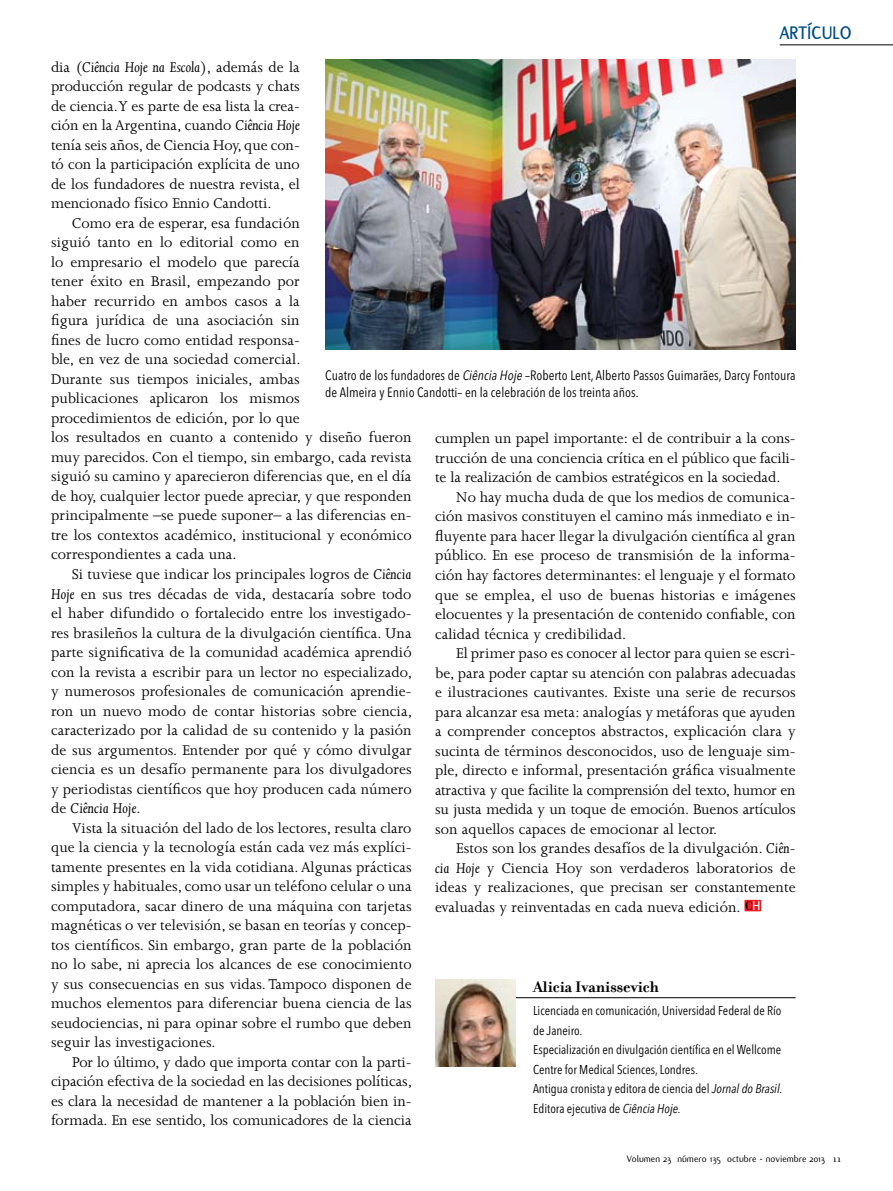
<style>
.page{position:relative;width:893px;height:1191px;background:#fff}
.page>*{position:absolute;margin:0;border:0;box-sizing:border-box;transform-origin:0 0}
.t1{font:700 19.5px "Flux";letter-spacing:.01em;color:#004e84;scale:.95 1}
.t2{font:700 16.5px "Filosofia";color:#000}
.t3{font:16.2px/19.5px "Joanna";letter-spacing:.005em;color:#000;text-align:justify}
.t4{font:condensed 13.5px/16.5px "Avenir Next LT Pro";letter-spacing:.005em;color:#000}
.t5{font:condensed 12.75px/19.5px "Avenir Next LT Pro";color:#000}
.t6{font:10.2px "Flux";color:#000}
.s1{font-style:italic}
.s2{font-family:"Filosofia";font-size:11.25px}
</style>
<div class="page">
<svg style="left:744px;top:900px;width:17px;height:11px"></svg>
<svg style="left:746px;top:901px;width:13px;height:9px"></svg>
<img style="left:325px;top:60px;width:471px;height:290px">
<hr style="left:511px;top:997px;width:285px;height:1px;background:#000">
<img style="left:435px;top:979px;width:81px;height:87px">
<hr style="left:780px;top:45px;width:113px;height:1px;background:#000">
<p class="t1" style="left:780px;top:22px;width:77px">ARTÍCULO</p>
<p class="t3" style="left:51px;top:57px;width:250px">dia (<span class="s1">Ciência Hoje na Escola</span>), además de la producción regular de podcasts y chats de ciencia. Y es parte de esa lista la crea&shy;ción en la Argentina, cuando <span class="s1">Ciência Hoje </span>tenía seis años, de Ciencia Hoy, que con&shy;tó con la participación explícita de uno de los fundadores de nuestra revista, el mencionado físico Ennio Candotti.</p>
<p class="t3" style="left:51px;top:213px;width:362px;text-align:left;text-indent:21px">Como era de esperar, esa fundación<br>siguió tanto en lo editorial como en<br>lo empresario el modelo que parecía<br>tener éxito en Brasil, empezando por<br>haber recurrido en ambos casos a la<br>figura jurídica de una asociación sin<br>fines de lucro como entidad responsa-<br>ble, en vez de una sociedad comercial.<br>Durante sus tiempos iniciales, ambas<br>publicaciones aplicaron los mismos<br>procedimientos de edición, por lo que<br>los resultados en cuanto a contenido y diseño fueron muy parecidos. Con el tiempo, sin embargo, cada revista siguió su camino y aparecieron diferencias que, en el día de hoy, cualquier lector puede apreciar, y que responden principalmente –se puede suponer– a las diferencias en&shy;tre los contextos académico, institucional y económico correspondientes a cada una.</p>
<p class="t3" style="left:51px;top:564px;width:363px;text-indent:21px">Si tuviese que indicar los principales logros de <span class="s1">Ciência Hoje</span> en sus tres décadas de vida, destacaría sobre todo el haber difundido o fortalecido entre los investigado&shy;res brasileños la cultura de la divulgación científica. Una parte significativa de la comunidad académica aprendió con la revista a escribir para un lector no especializado, y numerosos profesionales de comunicación aprendie&shy;ron un nuevo modo de contar historias sobre ciencia, caracterizado por la calidad de su contenido y la pasión de sus argumentos. Entender por qué y cómo divulgar ciencia es un desafío permanente para los divulgadores y periodistas científicos que hoy producen cada número de <span class="s1">Ciência Hoje</span>.</p>
<p class="t3" style="left:51px;top:818px;width:362px;text-indent:21px">Vista la situación del lado de los lectores, resulta claro que la ciencia y la tecnología están cada vez más explíci&shy;tamente presentes en la vida cotidiana. Algunas prácticas simples y habituales, como usar un teléfono celular o una computadora, sacar dinero de una máquina con tarjetas magnéticas o ver televisión, se basan en teorías y concep&shy;tos científicos. Sin embargo, gran parte de la población no lo sabe, ni aprecia los alcances de ese conocimiento y sus consecuencias en sus vidas. Tampoco disponen de muchos elementos para diferenciar buena ciencia de las seudociencias, ni para opinar sobre el rumbo que deben seguir las investigaciones.</p>
<p class="t3" style="left:51px;top:1052px;width:363px;text-indent:21px">Por lo último, y dado que importa contar con la parti&shy;cipación efectiva de la sociedad en las decisiones políticas, es clara la necesidad de mantener a la población bien in&shy;formada. En ese sentido, los comunicadores de la ciencia</p>
<p class="t4" style="left:325px;top:367px;width:472px">Cuatro de los fundadores de <span class="s1">Ciência Hoje</span> –Roberto Lent, Alberto Passos Guimarães, Darcy Fontoura de Almeira y Ennio Candotti– en la celebración de los treinta años.</p>
<p class="t3" style="left:435px;top:429px;width:362px">cumplen un papel importante: el de contribuir a la cons-</p>
<p class="t3" style="left:435px;top:448px;width:362px">trucción de una conciencia crítica en el público que facili-</p>
<p class="t3" style="left:435px;top:468px;width:347px">te la realización de cambios estratégicos en la sociedad.</p>
<p class="t3" style="left:456px;top:487px;width:341px">No hay mucha duda de que los medios de comunica-</p>
<p class="t3" style="left:435px;top:507px;width:362px">ción masivos constituyen el camino más inmediato e in-</p>
<p class="t3" style="left:435px;top:526px;width:362px">fluyente para hacer llegar la divulgación científica al gran</p>
<p class="t3" style="left:435px;top:546px;width:362px">público. En ese proceso de transmisión de la informa-</p>
<p class="t3" style="left:435px;top:565px;width:362px">ción hay factores determinantes: el lenguaje y el formato</p>
<p class="t3" style="left:435px;top:585px;width:362px">que se emplea, el uso de buenas historias e imágenes</p>
<p class="t3" style="left:435px;top:604px;width:362px">elocuentes y la presentación de contenido confiable, con</p>
<p class="t3" style="left:435px;top:624px;width:193px">calidad técnica y credibilidad.</p>
<p class="t3" style="left:456px;top:643px;width:341px">El primer paso es conocer al lector para quien se escri-</p>
<p class="t3" style="left:435px;top:663px;width:362px">be, para poder captar su atención con palabras adecuadas</p>
<p class="t3" style="left:435px;top:682px;width:362px">e ilustraciones cautivantes. Existe una serie de recursos</p>
<p class="t3" style="left:435px;top:702px;width:362px">para alcanzar esa meta: analogías y metáforas que ayuden</p>
<p class="t3" style="left:435px;top:721px;width:362px">a comprender conceptos abstractos, explicación clara y</p>
<p class="t3" style="left:435px;top:741px;width:362px">sucinta de términos desconocidos, uso de lenguaje sim-</p>
<p class="t3" style="left:435px;top:760px;width:362px">ple, directo e informal, presentación gráfica visualmente</p>
<p class="t3" style="left:435px;top:780px;width:362px">atractiva y que facilite la comprensión del texto, humor en</p>
<p class="t3" style="left:435px;top:799px;width:362px">su justa medida y un toque de emoción. Buenos artículos</p>
<p class="t3" style="left:435px;top:819px;width:284px">son aquellos capaces de emocionar al lector.</p>
<p class="t3" style="left:456px;top:838px;width:341px">Estos son los grandes desafíos de la divulgación. <span class="s1">Ciên-</span></p>
<p class="t3" style="left:435px;top:858px;width:362px"><span class="s1">cia Hoje</span> y Ciencia Hoy son verdaderos laboratorios de</p>
<p class="t3" style="left:435px;top:877px;width:362px">ideas y realizaciones, que precisan ser constantemente</p>
<p class="t3" style="left:435px;top:897px;width:307px">evaluadas y reinventadas en cada nueva edición.</p>
<p class="t2" style="left:533px;top:976px;width:127px">Alicia Ivanissevich</p>
<p class="t5" style="left:533px;top:1001px;width:251px">Licenciada en comunicación, Universidad Federal de Río de Janeiro.<br>Especialización en divulgación científica en el Wellcome Centre for Medical Sciences, Londres.<br>Antigua cronista y editora de ciencia del <span class="s1">Jornal do Brasil.<br></span>Editora ejecutiva de <span class="s1">Ciência Hoje.</span></p>
<p class="t6" style="left:627px;top:1153px;width:216px">Volumen 23 número 135 octubre - noviembre 2013 <span class="s2">11</span></p>
</div>
